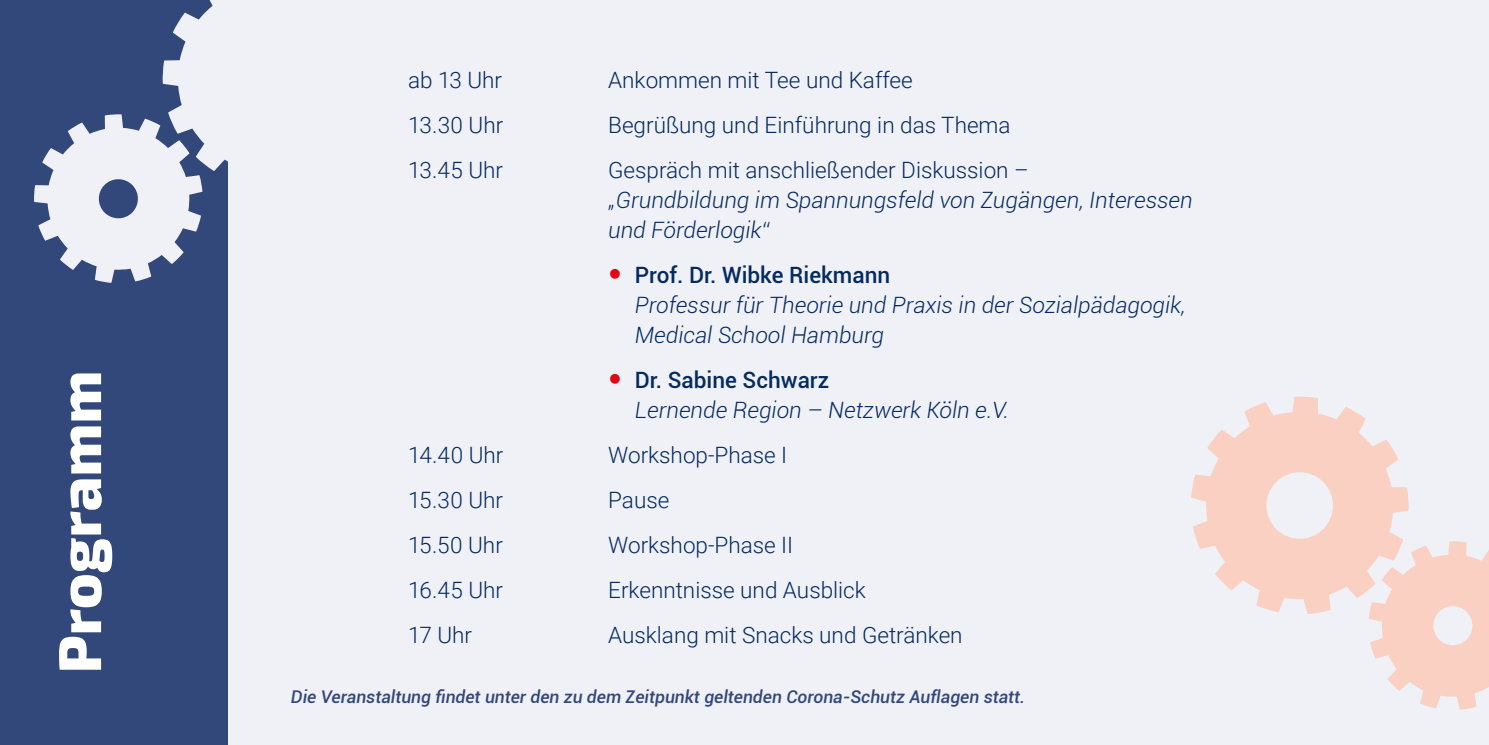
<style>
.page{position:relative;width:1489px;height:745px;background:#fff}
.page>*{position:absolute;margin:0;border:0;box-sizing:border-box;transform-origin:0 0}
.t1{font:800 60px "Exo 2";color:#fff}
.t2{font:300 22.5px "Roboto";color:#042b60}
.t3{font:italic 300 22.5px/30px "Roboto";color:#042b60}
.t4{font:500 22.5px "Roboto";color:#042b60}
.t5{font:italic 500 17.5px "Roboto";color:#32477a}
</style>
<div class="page">
<div style="left:227px;top:0;width:1261px;height:744px;background:#f0f0f7"></div>
<div style="left:0;top:0;width:227px;height:744px;background:#32477a"></div>
<svg style="left:34px;top:0;width:194px;height:283px"></svg>
<svg style="left:1191px;top:396px;width:217px;height:217px;fill:#fad0c3"></svg>
<svg style="left:1368px;top:540px;width:120px;height:169px"></svg>
<h1 class="t1" style="left:33px;top:673px;width:304px;rotate:-90deg">Programm</h1>
<p class="t2" style="left:408px;top:64px;width:96px">ab 13 Uhr</p>
<p class="t2" style="left:608px;top:64px;width:306px">Ankommen mit Tee und Kaffee</p>
<p class="t2" style="left:408px;top:109px;width:97px">13.30 Uhr</p>
<p class="t2" style="left:608px;top:109px;width:404px">Begrüßung und Einführung in das Thema</p>
<p class="t2" style="left:408px;top:154px;width:97px">13.45 Uhr</p>
<p class="t2" style="left:608px;top:154px;width:422px">Gespräch mit anschließender Diskussion –</p>
<p class="t3" style="left:608px;top:184px;width:586px">„Grundbildung im Spannungsfeld von Zugängen, Interessen und Förderlogik“</p>
<p class="t4" style="left:634px;top:259px;width:257px">Prof. Dr. Wibke Riekmann</p>
<p class="t3" style="left:634px;top:289px;width:552px">Professur für Theorie und Praxis in der Sozialpädagogik,<br>Medical School Hamburg</p>
<p class="t4" style="left:634px;top:364px;width:196px">Dr. Sabine Schwarz</p>
<p class="t3" style="left:634px;top:394px;width:375px">Lernende Region – Netzwerk Köln e.V.</p>
<p class="t2" style="left:408px;top:439px;width:97px">14.40 Uhr</p>
<p class="t2" style="left:608px;top:439px;width:180px">Workshop-Phase I</p>
<p class="t2" style="left:408px;top:484px;width:96px">15.30 Uhr</p>
<p class="t2" style="left:608px;top:484px;width:63px">Pause</p>
<p class="t2" style="left:408px;top:529px;width:96px">15.50 Uhr</p>
<p class="t2" style="left:608px;top:529px;width:186px">Workshop-Phase II</p>
<p class="t2" style="left:408px;top:574px;width:97px">16.45 Uhr</p>
<p class="t2" style="left:608px;top:574px;width:259px">Erkenntnisse und Ausblick</p>
<p class="t2" style="left:408px;top:619px;width:66px">17 Uhr</p>
<p class="t2" style="left:608px;top:619px;width:356px">Ausklang mit Snacks und Getränken</p>
<p class="t5" style="left:291px;top:684px;width:735px">Die Veranstaltung findet unter den zu dem Zeitpunkt geltenden Corona-Schutz Auflagen statt.</p>
</div>
